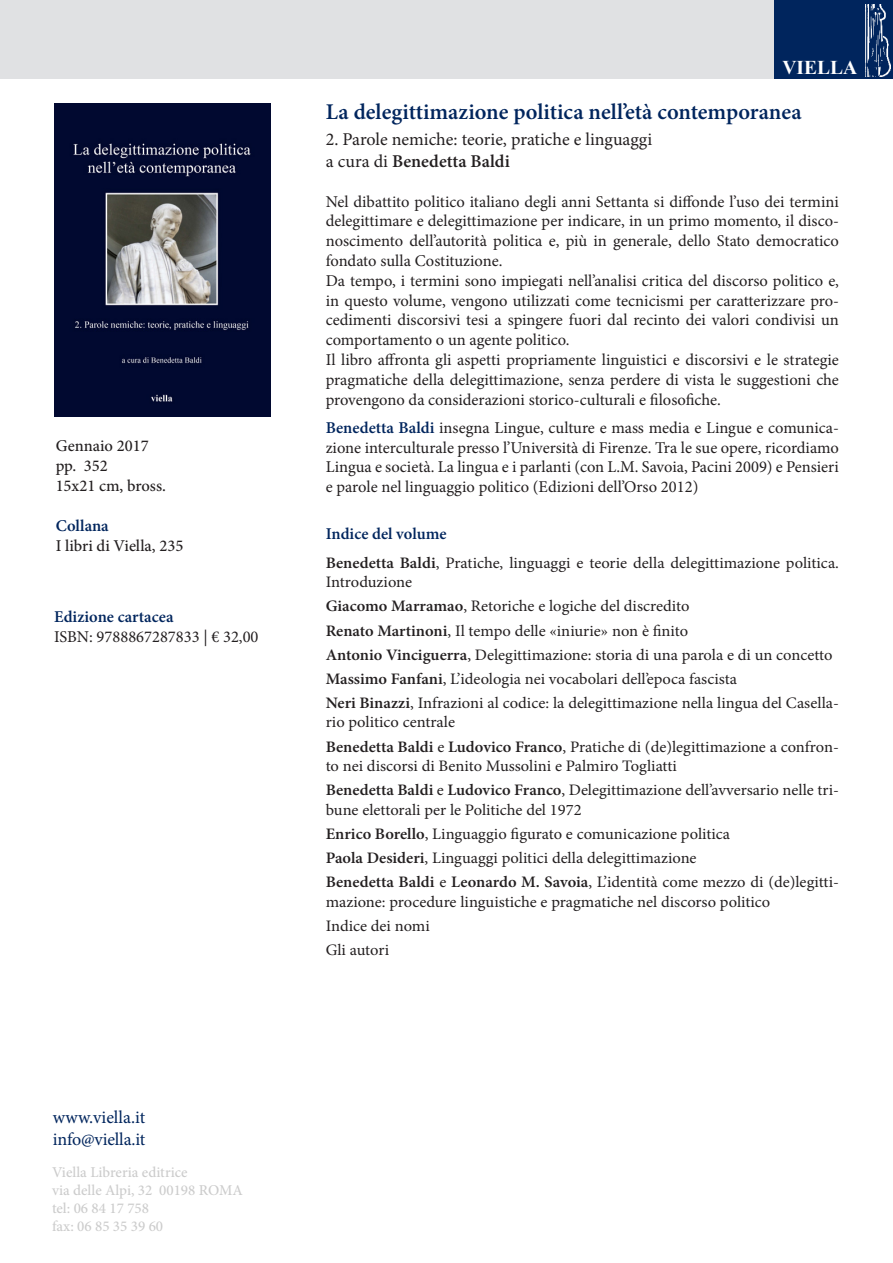
<style>
.page{position:relative;width:893px;height:1263px;background:#fff}
.page>*{position:absolute;margin:0;border:0;box-sizing:border-box;transform-origin:0 0}
.titolo{font:600 22.5px "Minion Pro";color:#00255d}
.Piatto_Viella{font:700 19.5px "Times New Roman";color:#fff}
.sinossi{font:18px "Minion Pro";color:#231f20}
.web{font:18px "Minion Pro";letter-spacing:-.005em;color:#00255d}
.sinossi-2{font:600 18px "Minion Pro";color:#231f20}
.sinossi-3{font:16.5px/19.8px "Minion Pro";color:#231f20;text-align:justify}
.colonna_sinistra{font:500 16.5px "Minion Pro";color:#231f20}
.colonna_sinistra-2{font:16.5px "Minion Pro";color:#231f20}
.collana{font:600 16.5px "Minion Pro";color:#00255d}
.indice{font:600 16.5px "Minion Pro";color:#00255d}
.indice-2{font:16.05px/19.8px "Minion Pro";color:#231f20}
.isbn{font:500 15px "Minion Pro";color:#ccc}
.s1{font-weight:400}
.s2{font-weight:600;color:#00255d}
.s3{font-weight:600}
</style>
<div class="page">
<img style="left:54px;top:103px;width:216px;height:313px">
<div style="left:774px;top:0;width:119px;height:79px;background:#00255d"></div>
<img style="left:865px;top:4px;width:25px;height:73px">
<div style="left:0;top:0;width:774px;height:79px;background:#e0e1e3"></div>
<p class="colonna_sinistra" style="left:56px;top:435px;width:94px">Gennaio 2017</p>
<p class="colonna_sinistra" style="left:56px;top:455px;width:53px">pp. 352</p>
<p class="colonna_sinistra" style="left:56px;top:475px;width:112px">15x21 cm, bross.</p>
<p class="collana" style="left:56px;top:514px;width:55px">Collana</p>
<p class="colonna_sinistra" style="left:56px;top:534px;width:129px">I libri di Viella, 235</p>
<p class="collana" style="left:54px;top:605px;width:121px">Edizione cartacea</p>
<p class="colonna_sinistra-2" style="left:54px;top:626px;width:206px">ISBN: 9788867287833 | € 32,00</p>
<p class="web" style="left:53px;top:1105px;width:94px">www.viella.it</p>
<p class="web" style="left:53px;top:1127px;width:94px">info@viella.it</p>
<p class="isbn" style="left:52px;top:1162px;width:137px">Viella Libreria editrice</p>
<p class="isbn" style="left:52px;top:1180px;width:192px">via delle Alpi, 32 00198 ROMA</p>
<p class="isbn" style="left:52px;top:1198px;width:98px">tel: 06 84 17 758</p>
<p class="isbn" style="left:52px;top:1216px;width:113px">fax: 06 85 35 39 60</p>
<p class="Piatto_Viella" style="left:782px;top:54px;width:76px">VIELLA</p>
<p class="titolo" style="left:326px;top:97px;width:477px">La delegittimazione politica nell’età contemporanea</p>
<p class="sinossi" style="left:326px;top:128px;width:328px">2. Parole nemiche: teorie, pratiche e linguaggi</p>
<p class="sinossi-2" style="left:326px;top:149px;width:186px"><span class="s1">a cura di</span> Benedetta Baldi</p>
<p class="sinossi-3" style="left:326px;top:191px;width:515px">Nel dibattito politico italiano degli anni Settanta si diffonde l’uso dei termini delegittimare e delegittimazione per indicare, in un primo momento, il disco&shy;noscimento dell’autorità politica e, più in generale, dello Stato democratico fondato sulla Costituzione.</p>
<p class="sinossi-3" style="left:326px;top:271px;width:515px">Da tempo, i termini sono impiegati nell’analisi critica del discorso politico e, in questo volume, vengono utilizzati come tecnicismi per caratterizzare pro&shy;cedimenti discorsivi tesi a spingere fuori dal recinto dei valori condivisi un comportamento o un agente politico.</p>
<p class="sinossi-3" style="left:326px;top:350px;width:515px">Il libro affronta gli aspetti propriamente linguistici e discorsivi e le strategie pragmatiche della delegittimazione, senza perdere di vista le suggestioni che provengono da considerazioni storico-culturali e filosofiche.</p>
<p class="sinossi-3" style="left:326px;top:418px;width:515px"><span class="s2">Benedetta Baldi</span> insegna Lingue, culture e mass media e Lingue e comunica&shy;zione interculturale presso l’Università di Firenze. Tra le sue opere, ricordiamo Lingua e società. La lingua e i parlanti (con L.M. Savoia, Pacini 2009) e Pensieri e parole nel linguaggio politico (Edizioni dell’Orso 2012)</p>
<p class="indice" style="left:326px;top:523px;width:122px">Indice del volume</p>
<p class="indice-2" style="left:326px;top:553px;width:515px"><span class="s3">Benedetta Baldi</span>, Pratiche, linguaggi e teorie della delegittimazione politica.<br>Introduzione</p>
<p class="indice-2" style="left:326px;top:596px;width:365px"><span class="s3">Giacomo Marramao</span>, Retoriche e logiche del discredito</p>
<p class="indice-2" style="left:326px;top:620px;width:364px"><span class="s3">Renato Martinoni</span>, Il tempo delle «iniurie» non è finito</p>
<p class="indice-2" style="left:326px;top:645px;width:508px"><span class="s3">Antonio Vinciguerra</span>, Delegittimazione: storia di una parola e di un concetto</p>
<p class="indice-2" style="left:326px;top:669px;width:413px"><span class="s3">Massimo Fanfani</span>, L’ideologia nei vocabolari dell’epoca fascista</p>
<p class="indice-2" style="left:326px;top:693px;width:515px"><span class="s3">Neri Binazzi</span>, Infrazioni al codice: la delegittimazione nella lingua del Casella&shy;rio politico centrale</p>
<p class="indice-2" style="left:326px;top:737px;width:515px"><span class="s3">Benedetta Baldi</span> e <span class="s3">Ludovico Franco</span>, Pratiche di (de)legittimazione a confron&shy;to nei discorsi di Benito Mussolini e Palmiro Togliatti</p>
<p class="indice-2" style="left:326px;top:780px;width:515px"><span class="s3">Benedetta Baldi</span> e <span class="s3">Ludovico Franco</span>, Delegittimazione dell’avversario nelle tri&shy;bune elettorali per le Politiche del 1972</p>
<p class="indice-2" style="left:326px;top:824px;width:406px"><span class="s3">Enrico Borello</span>, Linguaggio figurato e comunicazione politica</p>
<p class="indice-2" style="left:326px;top:848px;width:372px"><span class="s3">Paola Desideri</span>, Linguaggi politici della delegittimazione</p>
<p class="indice-2" style="left:326px;top:872px;width:515px"><span class="s3">Benedetta Baldi</span> e <span class="s3">Leonardo M. Savoia</span>, L’identità come mezzo di (de)legitti&shy;mazione: procedure linguistiche e pragmatiche nel discorso politico</p>
<p class="indice-2" style="left:326px;top:916px;width:106px">Indice dei nomi</p>
<p class="indice-2" style="left:326px;top:940px;width:65px">Gli autori</p>
</div>
